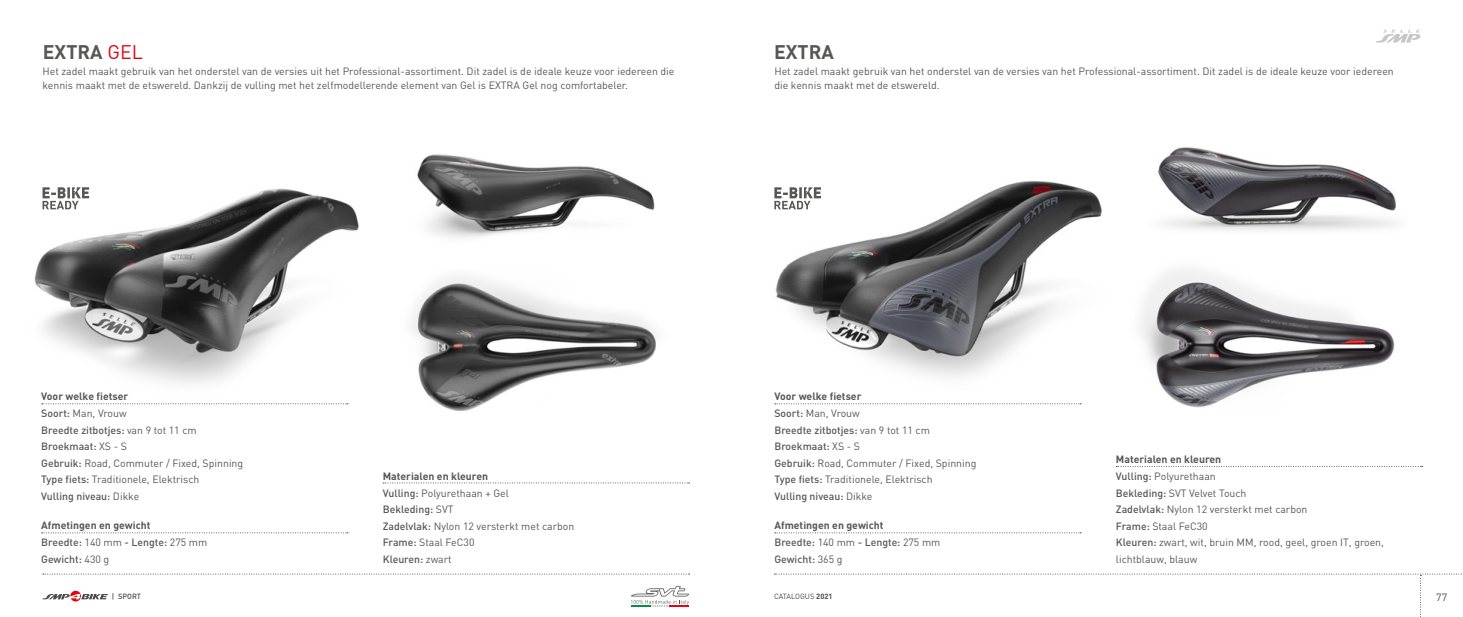
<style>
.page{position:relative;width:1463px;height:617px;background:#fff}
.page>*{position:absolute;margin:0;border:0;box-sizing:border-box;transform-origin:0 0}
.t1{font:700 19.5px "DIN";color:#575756}
.t2{font:10.5px/16.5px "DIN";color:#575756}
.t3{font:700 10.5px "DIN";color:#575756}
.t4{font:500 10.5px/16.5px "DIN";color:#575756}
.t5{font:10.5px "DIN";color:#4a4a49}
.t6{font:7.5px "DIN";letter-spacing:-.005em;color:#4a4a49}
.t7{font:500 7.5px "DIN";color:#4a4a49}
.s1{font-weight:400;color:#e30613}
.s2{font-weight:500}
.s3{font-weight:400}
.s4{font-weight:700}
</style>
<div class="page">
<svg style="left:774px;top:573px;width:688px;height:44px"></svg>
<svg style="left:43px;top:573px;width:646px;height:1px"></svg>
<img style="left:411px;top:293px;width:246px;height:118px">
<img style="left:417px;top:154px;width:238px;height:139px">
<img style="left:34px;top:187px;width:325px;height:218px">
<svg style="left:42px;top:403px;width:306px;height:1px"></svg>
<svg style="left:42px;top:532px;width:306px;height:1px"></svg>
<svg style="left:383px;top:482px;width:306px;height:1px"></svg>
<svg style="left:43px;top:590px;width:65px;height:11px"></svg>
<svg style="left:631px;top:586px;width:58px;height:20px"></svg>
<svg style="left:43px;top:187px;width:46px;height:22px"></svg>
<img style="left:1144px;top:294px;width:251px;height:114px">
<img style="left:1148px;top:147px;width:248px;height:147px">
<img style="left:774px;top:181px;width:370px;height:224px">
<svg style="left:1376px;top:30px;width:45px;height:13px"></svg>
<svg style="left:775px;top:403px;width:306px;height:1px"></svg>
<svg style="left:775px;top:532px;width:306px;height:1px"></svg>
<svg style="left:1116px;top:466px;width:306px;height:1px"></svg>
<svg style="left:774px;top:187px;width:47px;height:22px"></svg>
<h1 class="t1" style="left:43px;top:39px;width:102px">EXTRA <span class="s1">GEL</span></h1>
<p class="t2" style="left:43px;top:64px;width:633px;line-height:13.5px">Het zadel maakt gebruik van het onderstel van de versies uit het Professional-assortiment. Dit zadel is de ideale keuze voor iedereen die kennis maakt met de etswereld. Dankzij de vulling met het zelfmodellerende element van Gel is EXTRA Gel nog comfortabeler.</p>
<h1 class="t1" style="left:774px;top:39px;width:61px">EXTRA</h1>
<p class="t2" style="left:774px;top:64px;width:621px;line-height:13.5px">Het zadel maakt gebruik van het onderstel van de versies van het Professional-assortiment. Dit zadel is de ideale keuze voor iedereen die kennis maakt met de etswereld.</p>
<p class="t3" style="left:41px;top:389px;width:89px">Voor welke fietser</p>
<p class="t3" style="left:774px;top:389px;width:89px">Voor welke fietser</p>
<p class="t2" style="left:41px;top:405px;width:203px"><span class="s2">Soort:</span> Man, Vrouw<br><span class="s2">Breedte zitbotjes:</span> van 9 tot 11 cm<br><span class="s2">Broekmaat:</span> XS - S<br><span class="s2">Gebruik:</span> Road, Commuter / Fixed, Spinning<br><span class="s2">Type fiets:</span> Traditionele, Elektrisch<br><span class="s2">Vulling niveau:</span> Dikke</p>
<p class="t4" style="left:41px;top:533px;width:168px">Breedte: <span class="s3">140 mm</span> - Lengte: <span class="s3">275 mm<br></span>Gewicht: <span class="s3">430 g</span></p>
<p class="t3" style="left:41px;top:518px;width:111px">Afmetingen en gewicht</p>
<p class="t3" style="left:383px;top:469px;width:107px">Materialen en kleuren</p>
<p class="t2" style="left:383px;top:484px;width:193px"><span class="s2">Vulling:</span> Polyurethaan + Gel<br><span class="s2">Bekleding:</span> SVT<br><span class="s2">Zadelvlak:</span> Nylon 12 versterkt met carbon<br><span class="s2">Frame:</span> Staal FeC30<br><span class="s2">Kleuren:</span> zwart</p>
<p class="t2" style="left:774px;top:405px;width:203px"><span class="s2">Soort:</span> Man, Vrouw<br><span class="s2">Breedte zitbotjes:</span> van 9 tot 11 cm<br><span class="s2">Broekmaat:</span> XS - S<br><span class="s2">Gebruik:</span> Road, Commuter / Fixed, Spinning<br><span class="s2">Type fiets:</span> Traditionele, Elektrisch<br><span class="s2">Vulling niveau:</span> Dikke</p>
<p class="t4" style="left:774px;top:533px;width:168px">Breedte: <span class="s3">140 mm</span> - Lengte: <span class="s3">275 mm<br></span>Gewicht: <span class="s3">365 g</span></p>
<p class="t3" style="left:774px;top:518px;width:111px">Afmetingen en gewicht</p>
<p class="t3" style="left:1116px;top:452px;width:107px">Materialen en kleuren</p>
<p class="t2" style="left:1116px;top:468px;width:269px"><span class="s2">Vulling:</span> Polyurethaan<br><span class="s2">Bekleding:</span> SVT Velvet Touch<br><span class="s2">Zadelvlak:</span> Nylon 12 versterkt met carbon<br><span class="s2">Frame:</span> Staal FeC30<br><span class="s2">Kleuren:</span> zwart, wit, bruin MM, rood, geel, groen IT, groen, lichtblauw, blauw</p>
<p class="t7" style="left:112px;top:591px;width:31px">| SPORT</p>
<p class="t6" style="left:774px;top:592px;width:60px">CATALOGUS <span class="s4">2021</span></p>
<p class="t5" style="left:1436px;top:590px;width:12px">77</p>
</div>
